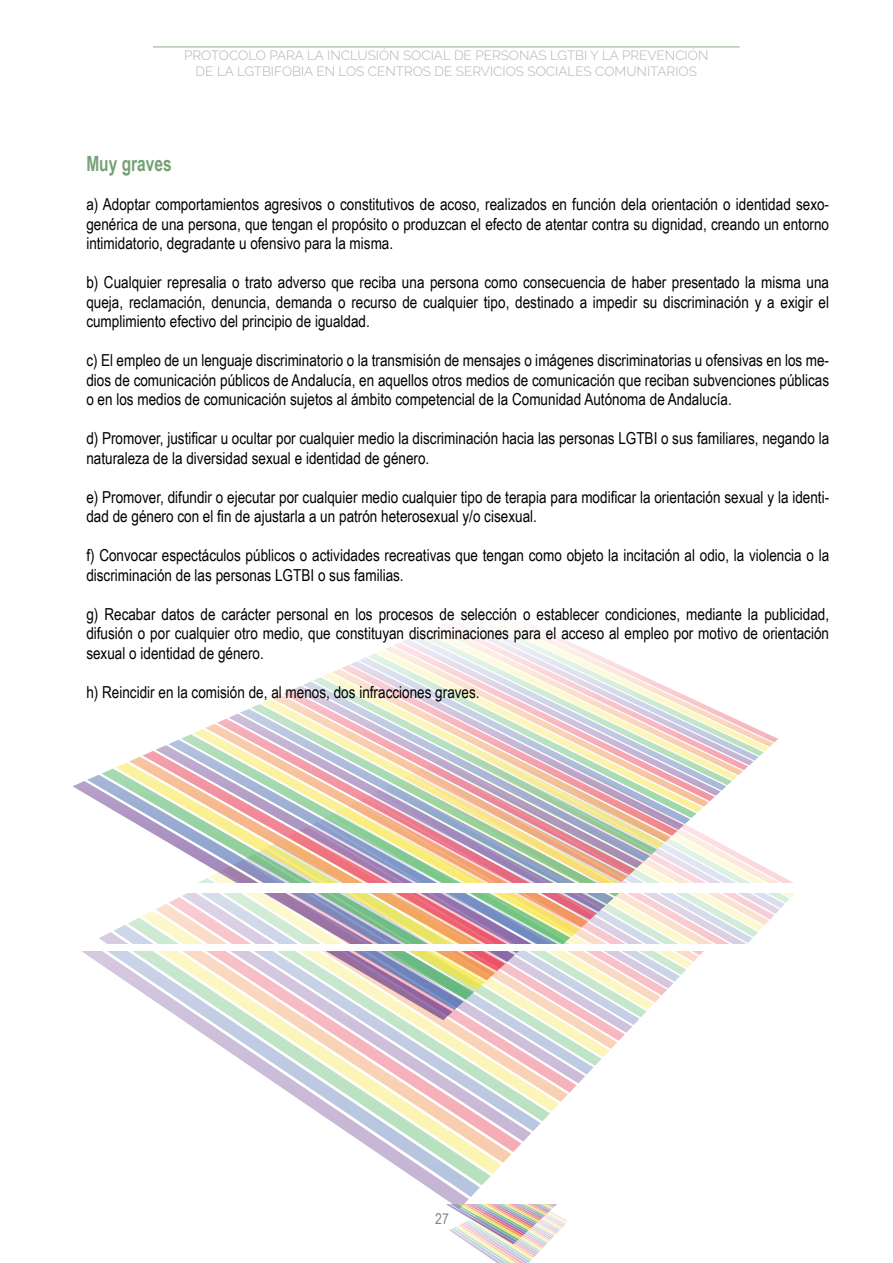
<style>
.page{position:relative;width:893px;height:1263px;background:#fff}
.page>*{position:absolute;margin:0;border:0;box-sizing:border-box;transform-origin:0 0}
.t1{font:700 21px "Arial Narrow";color:#76a076;scale:.9 1}
.t2{font:16.5px/19.5px "Arial Narrow";color:#000;text-align:justify}
.t3{font:15px "Arial Narrow";color:#878787}
.t4{font:300 13.5px/16.2px "Raleway";color:#b3b2b2;text-align:center}
</style>
<div class="page">
<svg style="left:99px;top:893px;width:696px;height:50px"></svg>
<svg style="left:72px;top:627px;width:713px;height:255px"></svg>
<svg style="left:275px;top:1083px;width:194px;height:121px"></svg>
<svg style="left:262px;top:1074px;width:323px;height:9px"></svg>
<svg style="left:81px;top:951px;width:623px;height:123px"></svg>
<img style="left:446px;top:1204px;width:121px;height:59px">
<hr style="left:153px;top:46px;width:587px;height:1px;background:#8faf8b">
<p class="t4" style="left:184px;top:46px;width:526px">PROTOCOLO PARA LA INCLUSIÓN SOCIAL DE PERSONAS LGTBI Y LA PREVENCIÓN<br>DE LA LGTBIFOBIA EN LOS CENTROS DE SERVICIOS SOCIALES COMUNITARIOS</p>
<p class="t1" style="left:86px;top:148px;width:96px">Muy graves</p>
<p class="t2" style="left:86px;top:194px;width:744px">a) Adoptar comportamientos agresivos o constitutivos de acoso, realizados en función dela orientación o identidad sexo&shy;genérica de una persona, que tengan el propósito o produzcan el efecto de atentar contra su dignidad, creando un entorno intimidatorio, degradante u ofensivo para la misma.</p>
<p class="t2" style="left:86px;top:272px;width:744px">b) Cualquier represalia o trato adverso que reciba una persona como consecuencia de haber presentado la misma una queja, reclamación, denuncia, demanda o recurso de cualquier tipo, destinado a impedir su discriminación y a exigir el cumplimiento efectivo del principio de igualdad.</p>
<p class="t2" style="left:86px;top:350px;width:744px">c) El empleo de un lenguaje discriminatorio o la transmisión de mensajes o imágenes discriminatorias u ofensivas en los me&shy;dios de comunicación públicos de Andalucía, en aquellos otros medios de comunicación que reciban subvenciones públicas o en los medios de comunicación sujetos al ámbito competencial de la Comunidad Autónoma de Andalucía.</p>
<p class="t2" style="left:86px;top:428px;width:744px">d) Promover, justificar u ocultar por cualquier medio la discriminación hacia las personas LGTBI o sus familiares, negando la naturaleza de la diversidad sexual e identidad de género.</p>
<p class="t2" style="left:86px;top:486px;width:744px">e) Promover, difundir o ejecutar por cualquier medio cualquier tipo de terapia para modificar la orientación sexual y la identi&shy;dad de género con el fin de ajustarla a un patrón heterosexual y/o cisexual.</p>
<p class="t2" style="left:86px;top:545px;width:744px">f) Convocar espectáculos públicos o actividades recreativas que tengan como objeto la incitación al odio, la violencia o la discriminación de las personas LGTBI o sus familias.</p>
<p class="t2" style="left:86px;top:603px;width:744px">g) Recabar datos de carácter personal en los procesos de selección o establecer condiciones, mediante la publicidad, difusión o por cualquier otro medio, que constituyan discriminaciones para el acceso al empleo por motivo de orientación sexual o identidad de género.</p>
<p class="t2" style="left:86px;top:681px;width:395px">h) Reincidir en la comisión de, al menos, dos infracciones graves.</p>
<p class="t3" style="left:435px;top:1208px;width:15px">27</p>
</div>
